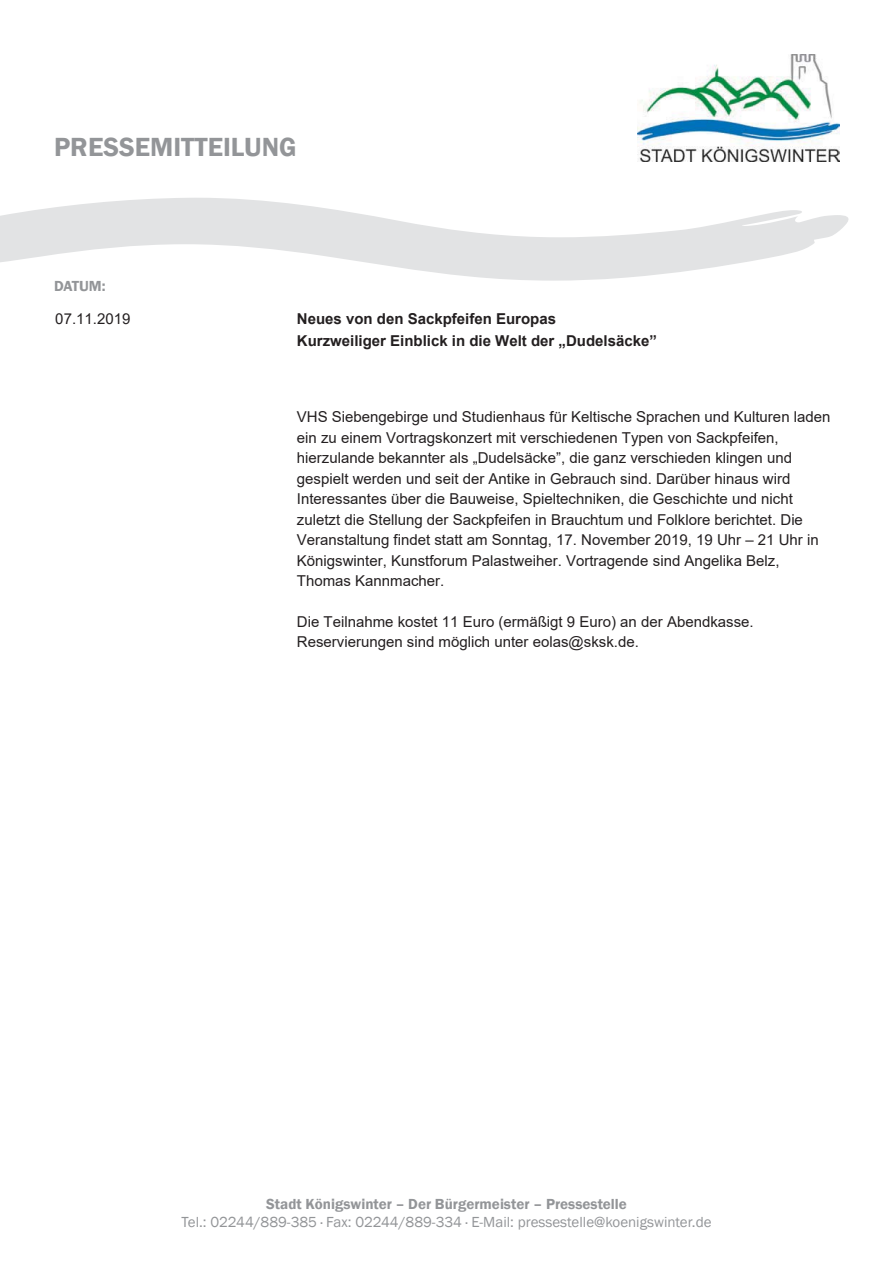
<style>
.page{position:relative;width:893px;height:1263px;background:#fff}
.page>*{position:absolute;margin:0;border:0;box-sizing:border-box;transform-origin:0 0}
.t1{font:600 27px "Franklin Gothic";color:#939598}
.t2{font:15px/20.5px "Arial";color:#231f20}
.t3{font:15px "Franklin Gothic";color:#939598}
.t4{font:700 15px/21.5px "Arial";color:#231f20}
.t5{font:600 15px "Franklin Gothic";color:#939598}
</style>
<div class="page">
<img style="left:638px;top:54px;width:201px;height:108px">
<svg style="left:0;top:198px;width:849px;height:83px;fill:#e2e3e4"></svg>
<h1 class="t1" style="left:54px;top:131px;width:244px">PRESSEMITTEILUNG</h1>
<p class="t5" style="left:54px;top:278px;width:53px">DATUM:</p>
<p class="t2" style="left:55px;top:309px;width:77px">07.11.2019</p>
<p class="t4" style="left:297px;top:308px;width:362px">Neues von den Sackpfeifen Europas<br>Kurzweiliger Einblick in die Welt der „Dudelsäcke”</p>
<p class="t2" style="left:297px;top:407px;width:535px">VHS Siebengebirge und Studienhaus für Keltische Sprachen und Kulturen laden ein zu einem Vortragskonzert mit verschiedenen Typen von Sackpfeifen, hierzulande bekannter als „Dudelsäcke”, die ganz verschieden klingen und gespielt werden und seit der Antike in Gebrauch sind. Darüber hinaus wird Interessantes über die Bauweise, Spieltechniken, die Geschichte und nicht zuletzt die Stellung der Sackpfeifen in Brauchtum und Folklore berichtet. Die Veranstaltung findet statt am Sonntag, 17. November 2019, 19 Uhr – 21 Uhr in Königswinter, Kunstforum Palastweiher. Vortragende sind Angelika Belz, Thomas Kannmacher.</p>
<p class="t2" style="left:297px;top:612px;width:458px">Die Teilnahme kostet 11 Euro (ermäßigt 9 Euro) an der Abendkasse.<br>Reservierungen sind möglich unter eolas@sksk.de.</p>
<p class="t5" style="left:266px;top:1196px;width:362px">Stadt Königswinter – Der Bürgermeister – Pressestelle</p>
<p class="t3" style="left:182px;top:1214px;width:531px">Tel.: 02244/889-385 · Fax: 02244/889-334 · E-Mail: pressestelle@koenigswinter.de</p>
</div>
